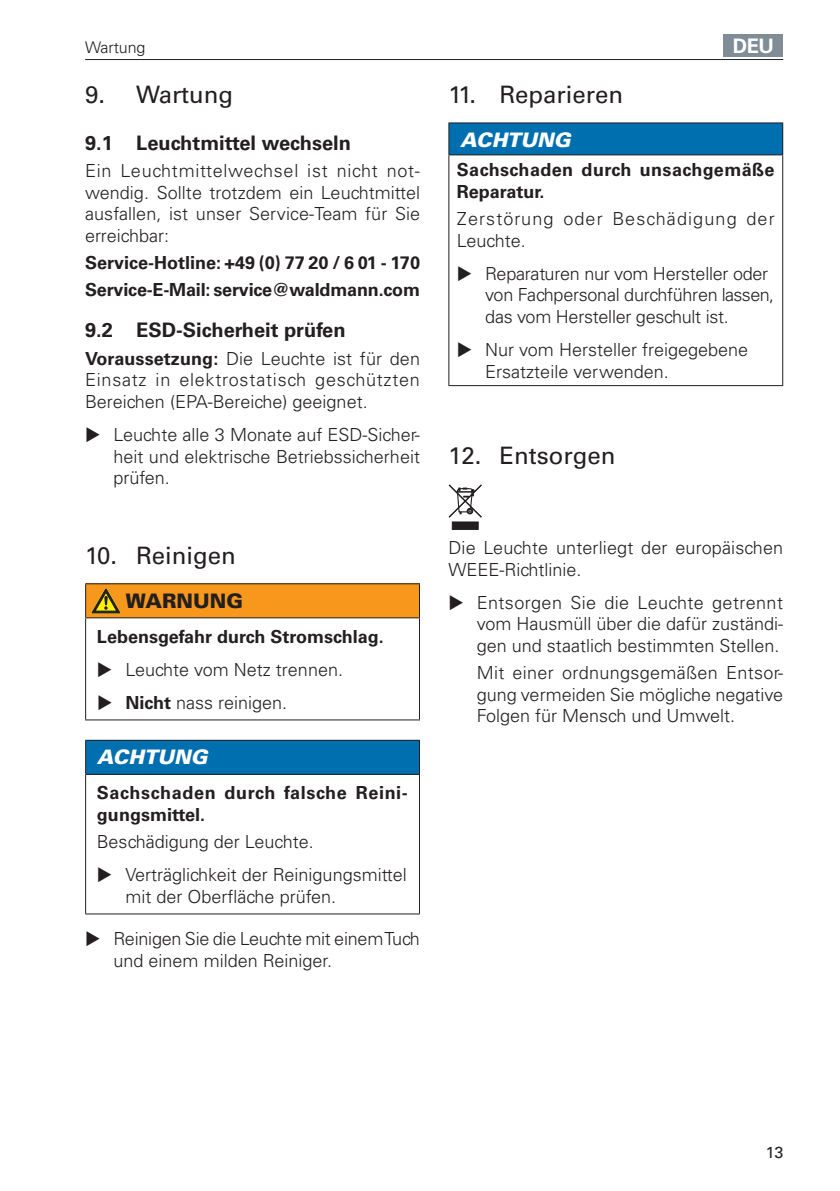
<style>
.page{position:relative;width:840px;height:1191px;background:#fff}
.page>*{position:absolute;margin:0;border:0;box-sizing:border-box;transform-origin:0 0}
.t1{font:24px "Univers";color:#231f20}
.t2{font:700 20px "Univers";color:#231f20}
.t3{font:italic 900 20px "Univers";color:#fff}
.t4{font:900 20px "Univers";color:#231f20}
.t5{font:700 20px "Univers";color:#fff}
.t6{font:300 18px/21.6px "Univers";color:#231f20}
.t7{font:700 18px/27.2px "Univers";color:#231f20}
.t8{font:700 18px/21.6px "Univers";letter-spacing:.035em;color:#231f20}
.t9{font:700 18px/21.6px "Univers";letter-spacing:.02em;color:#231f20}
.t10{font:300 18px/21.6px "Univers";letter-spacing:.06em;color:#231f20}
.t11{font:300 16px "Univers";color:#231f20}
.t12{font:16px "Univers";color:#231f20}
.s1{font-weight:700}
</style>
<div class="page">
<hr style="left:85px;top:59px;width:697px;height:1px;background:#231f20">
<div style="left:723px;top:34px;width:59px;height:23px;background:#808c96"></div>
<div style="left:86px;top:584px;width:333px;height:34px;background:#f7981d"></div>
<hr style="left:85px;top:583px;width:335px;height:1px;background:#231f20">
<hr style="left:85px;top:584px;width:1px;height:33px;background:#231f20">
<hr style="left:419px;top:584px;width:1px;height:33px;background:#231f20">
<hr style="left:85px;top:617px;width:335px;height:1px;background:#231f20">
<hr style="left:85px;top:618px;width:1px;height:101px;background:#231f20">
<hr style="left:419px;top:618px;width:1px;height:101px;background:#231f20">
<hr style="left:85px;top:719px;width:335px;height:1px;background:#231f20">
<svg style="left:91px;top:588px;width:29px;height:25px"></svg>
<div style="left:86px;top:740px;width:333px;height:34px;background:#006faf"></div>
<hr style="left:85px;top:740px;width:335px;height:1px;background:#231f20">
<hr style="left:85px;top:741px;width:1px;height:33px;background:#231f20">
<hr style="left:419px;top:741px;width:1px;height:33px;background:#231f20">
<hr style="left:85px;top:774px;width:335px;height:1px;background:#231f20">
<hr style="left:85px;top:775px;width:1px;height:138px;background:#231f20">
<hr style="left:419px;top:775px;width:1px;height:138px;background:#231f20">
<hr style="left:85px;top:913px;width:335px;height:1px;background:#231f20">
<div style="left:448px;top:123px;width:334px;height:32px;background:#006faf"></div>
<hr style="left:448px;top:155px;width:1px;height:230px;background:#231f20">
<hr style="left:781px;top:155px;width:1px;height:230px;background:#231f20">
<hr style="left:448px;top:385px;width:334px;height:1px;background:#231f20">
<hr style="left:448px;top:122px;width:334px;height:1px;background:#231f20">
<hr style="left:448px;top:123px;width:1px;height:31px;background:#231f20">
<hr style="left:781px;top:123px;width:1px;height:31px;background:#231f20">
<hr style="left:448px;top:154px;width:334px;height:1px;background:#231f20">
<div style="left:452px;top:522px;width:26px;height:7px;background:#231f20"></div>
<svg style="left:448px;top:484px;width:34px;height:34px"></svg>
<p class="t11" style="left:85px;top:38px;width:62px">Wartung</p>
<p class="t5" style="left:732px;top:34px;width:43px">DEU</p>
<h1 class="t1" style="left:85px;top:80px;width:149px">9. Wartung</h1>
<p class="t2" style="left:85px;top:131px;width:267px">9.1 Leuchtmittel wechseln</p>
<p class="t6" style="left:85px;top:160px;width:336px;text-align:justify">Ein Leuchtmittelwechsel ist nicht not&shy;wendig. Sollte trotzdem ein Leuchtmittel ausfallen, ist unser Service-Team für Sie erreichbar:</p>
<p class="t7" style="left:85px;top:249px;width:336px">Service-Hotline: +49 (0) 77 20 / 6 01 - 170<br>Service-E-Mail: service@waldmann.com</p>
<p class="t2" style="left:85px;top:319px;width:262px">9.2 ESD-Sicherheit prüfen</p>
<p class="t6" style="left:85px;top:347px;width:336px;text-align:justify"><span class="s1">Voraussetzung:</span> Die Leuchte ist für den Einsatz in elektrostatisch geschützten Bereichen (EPA-Bereiche) geeignet.</p>
<p class="t6" style="left:113px;top:424px;width:308px;text-align:justify">Leuchte alle 3 Monate auf ESD-Sicher&shy;heit und elektrische Betriebssicherheit prüfen.</p>
<h1 class="t1" style="left:448px;top:80px;width:176px">11. Reparieren</h1>
<p class="t3" style="left:460px;top:127px;width:112px">ACHTUNG</p>
<p class="t9" style="left:456px;top:159px;width:319px">Sachschaden durch unsachgemäße<br>Reparatur.</p>
<p class="t10" style="left:456px;top:208px;width:319px">Zerstörung oder Beschädigung der<br>Leuchte.</p>
<p class="t6" style="left:485px;top:263px;width:290px">Reparaturen nur vom Hersteller oder von Fachpersonal durchführen lassen, das vom Hersteller geschult ist.</p>
<p class="t6" style="left:485px;top:339px;width:264px">Nur vom Hersteller freigegebene<br>Ersatzteile verwenden.</p>
<h1 class="t1" style="left:448px;top:441px;width:169px">12. Entsorgen</h1>
<h1 class="t1" style="left:85px;top:541px;width:152px">10. Reinigen</h1>
<p class="t4" style="left:126px;top:588px;width:119px">WARNUNG</p>
<p class="t7" style="left:97px;top:623px;width:288px">Lebensgefahr durch Stromschlag.</p>
<p class="t6" style="left:125px;top:653px;width:219px;line-height:33px">Leuchte vom Netz trennen.<br><span class="s1">Nicht</span> nass reinigen.</p>
<p class="t3" style="left:97px;top:744px;width:112px">ACHTUNG</p>
<p class="t8" style="left:97px;top:782px;width:312px">Sachschaden durch falsche Reini&shy;gungsmittel.</p>
<p class="t6" style="left:125px;top:825px;width:283px;line-height:33px;text-indent:-28px">Beschädigung der Leuchte.<br>Verträglichkeit der Reinigungsmittel</p>
<p class="t6" style="left:125px;top:885px;width:212px">mit der Oberfläche prüfen.</p>
<p class="t6" style="left:113px;top:928px;width:308px">Reinigen Sie die Leuchte mit einem Tuch und einem milden Reiniger.</p>
<p class="t6" style="left:448px;top:537px;width:336px">Die Leuchte unterliegt der europäischen<br>WEEE-Richtlinie.</p>
<p class="t6" style="left:476px;top:591px;width:308px;text-align:justify">Entsorgen Sie die Leuchte getrennt vom Hausmüll über die dafür zuständi&shy;gen und staatlich bestimmten Stellen.</p>
<p class="t6" style="left:476px;top:662px;width:308px;text-align:justify">Mit einer ordnungsgemäßen Entsor&shy;gung vermeiden Sie mögliche negative Folgen für Mensch und Umwelt.</p>
<p class="t12" style="left:765px;top:1142px;width:19px">13</p>
</div>
